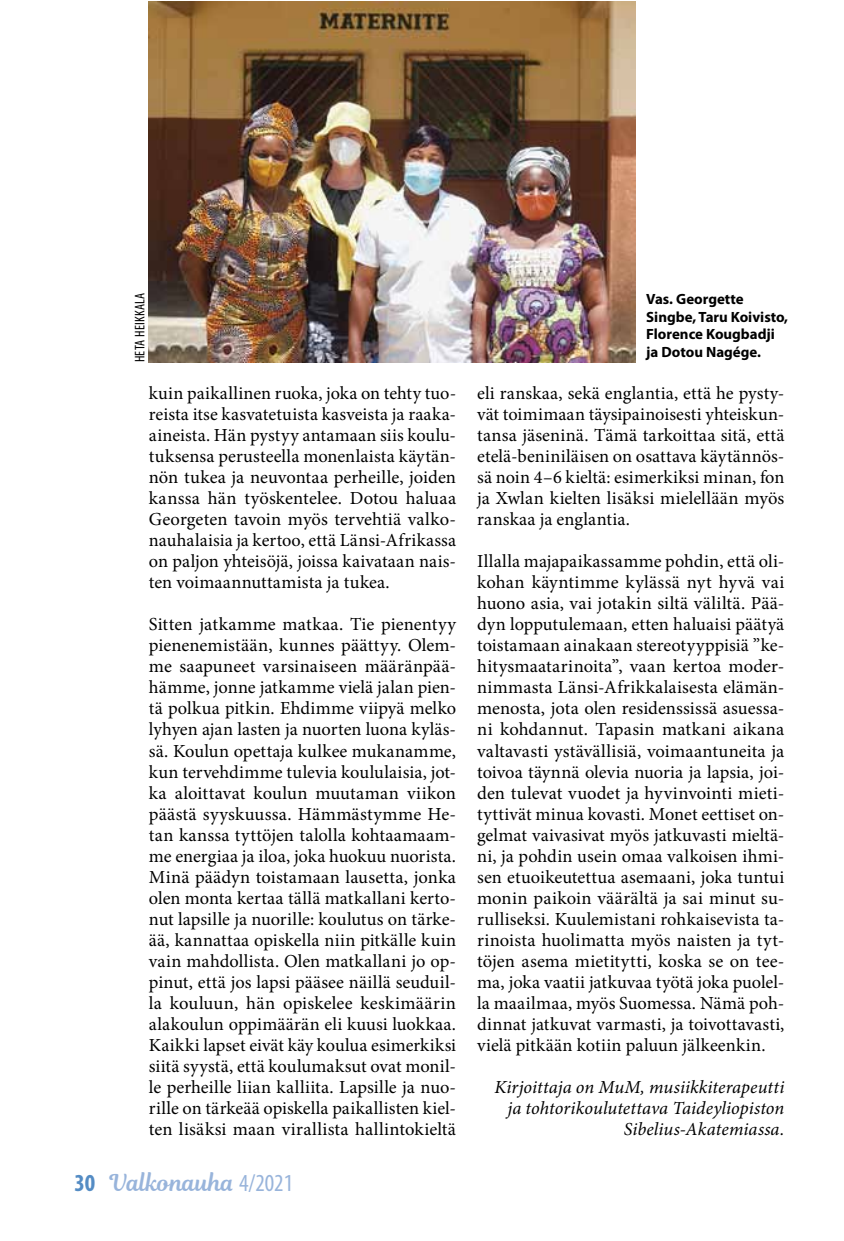
<style>
.page{position:relative;width:844px;height:1241px;background:#fff}
.page>*{position:absolute;margin:0;border:0;box-sizing:border-box;transform-origin:0 0}
.t1{font:22.75px "Magnolia Script";color:#98b4db}
.t2{font:18.38px/21px "Minion Pro";letter-spacing:.005em;color:#000;text-align:justify}
.t3{font:italic 18.38px/21px "Minion Pro";color:#000;text-align:right}
.t4{font:700 14.88px/17.5px "Myriad Pro";color:#000}
.t5{font:condensed 14px "Myriad Pro";letter-spacing:.02em;color:#000}
.s1{font-family:"Myriad Pro";font-weight:700;font-stretch:condensed;font-size:24.5px;color:#548cc4}
.s2{font-family:"Myriad Pro";font-stretch:condensed;font-size:24.5px}
</style>
<div class="page">
<img style="left:149px;top:1px;width:486px;height:361px">
<p class="t5" style="left:131px;top:362px;width:71px;rotate:-90deg">HETA HEIKKALA</p>
<p class="t2" style="left:149px;top:383px;width:308px">kuin paikallinen ruoka, joka on tehty tuo&shy;reista itse kasvatetuista kasveista ja raaka&shy;aineista. Hän pystyy antamaan siis koulu&shy;tuksensa perusteella monenlaista käytän&shy;nön tukea ja neuvontaa perheille, joiden kanssa hän työskentelee. Dotou haluaa Georgeten tavoin myös tervehtiä valko&shy;nauhalaisia ja kertoo, että Länsi-Afrikassa on paljon yhteisöjä, joissa kaivataan nais&shy;ten voimaannuttamista ja tukea.</p>
<p class="t2" style="left:149px;top:614px;width:309px">Sitten jatkamme matkaa. Tie pienentyy pienenemistään, kunnes päättyy. Olem&shy;me saapuneet varsinaiseen määränpää&shy;hämme, jonne jatkamme vielä jalan pien&shy;tä polkua pitkin. Ehdimme viipyä melko lyhyen ajan lasten ja nuorten luona kyläs&shy;sä. Koulun opettaja kulkee mukanamme, kun tervehdimme tulevia koululaisia, jot&shy;ka aloittavat koulun muutaman viikon päästä syyskuussa. Hämmästymme He&shy;tan kanssa tyttöjen talolla kohtaamaam&shy;me energiaa ja iloa, joka huokuu nuorista.<br>Minä päädyn toistamaan lausetta, jonka olen monta kertaa tällä matkallani kerto&shy;nut lapsille ja nuorille: koulutus on tärke&shy;ää, kannattaa opiskella niin pitkälle kuin vain mahdollista. Olen matkallani jo op&shy;pinut, että jos lapsi pääsee näillä seuduil&shy;la kouluun, hän opiskelee keskimäärin alakoulun oppimäärän eli kuusi luokkaa.<br>Kaikki lapset eivät käy koulua esimerkiksi siitä syystä, että koulumaksut ovat monil&shy;le perheille liian kalliita. Lapsille ja nuo&shy;rille on tärkeää opiskella paikallisten kiel&shy;ten lisäksi maan virallista hallintokieltä</p>
<p class="t1" style="left:74px;top:1165px;width:220px"><span class="s1">30</span> Valkonauha <span class="s2">4/2021</span></p>
<p class="t4" style="left:646px;top:290px;width:143px">Vas. Georgette<br>Singbe, Taru Koivisto,<br>Florence Kougbadji ja Dotou Nagége.</p>
<p class="t2" style="left:477px;top:383px;width:309px">eli ranskaa, sekä englantia, että he pysty&shy;vät toimimaan täysipainoisesti yhteiskun&shy;tansa jäseninä. Tämä tarkoittaa sitä, että etelä-beniniläisen on osattava käytännös&shy;sä noin 4–6 kieltä: esimerkiksi minan, fon ja Xwlan kielten lisäksi mielellään myös ranskaa ja englantia.</p>
<p class="t2" style="left:477px;top:551px;width:308px">Illalla majapaikassamme pohdin, että oli&shy;kohan käyntimme kylässä nyt hyvä vai huono asia, vai jotakin siltä väliltä. Pää&shy;dyn lopputulemaan, etten haluaisi päätyä toistamaan ainakaan stereotyyppisiä ”ke&shy;hitysmaatarinoita”, vaan kertoa moder&shy;nimmasta Länsi-Afrikkalaisesta elämän&shy;menosta, jota olen residenssissä asuessa&shy;ni kohdannut. Tapasin matkani aikana valtavasti ystävällisiä, voimaantuneita ja toivoa täynnä olevia nuoria ja lapsia, joi&shy;den tulevat vuodet ja hyvinvointi mieti&shy;tyttivät minua kovasti. Monet eettiset on&shy;gelmat vaivasivat myös jatkuvasti mieltä&shy;ni, ja pohdin usein omaa valkoisen ihmi&shy;sen etuoikeutettua asemaani, joka tuntui monin paikoin väärältä ja sai minut su&shy;rulliseksi. Kuulemistani rohkaisevista ta&shy;rinoista huolimatta myös naisten ja tyt&shy;töjen asema mietitytti, koska se on tee&shy;ma, joka vaatii jatkuvaa työtä joka puolel&shy;la maailmaa, myös Suomessa. Nämä poh&shy;dinnat jatkuvat varmasti, ja toivottavasti, vielä pitkään kotiin paluun jälkeenkin.</p>
<p class="t3" style="left:494px;top:1076px;width:291px">Kirjoittaja on MuM, musiikkiterapeutti ja tohtorikoulutettava Taideyliopiston<br>Sibelius-Akatemiassa.</p>
</div>
